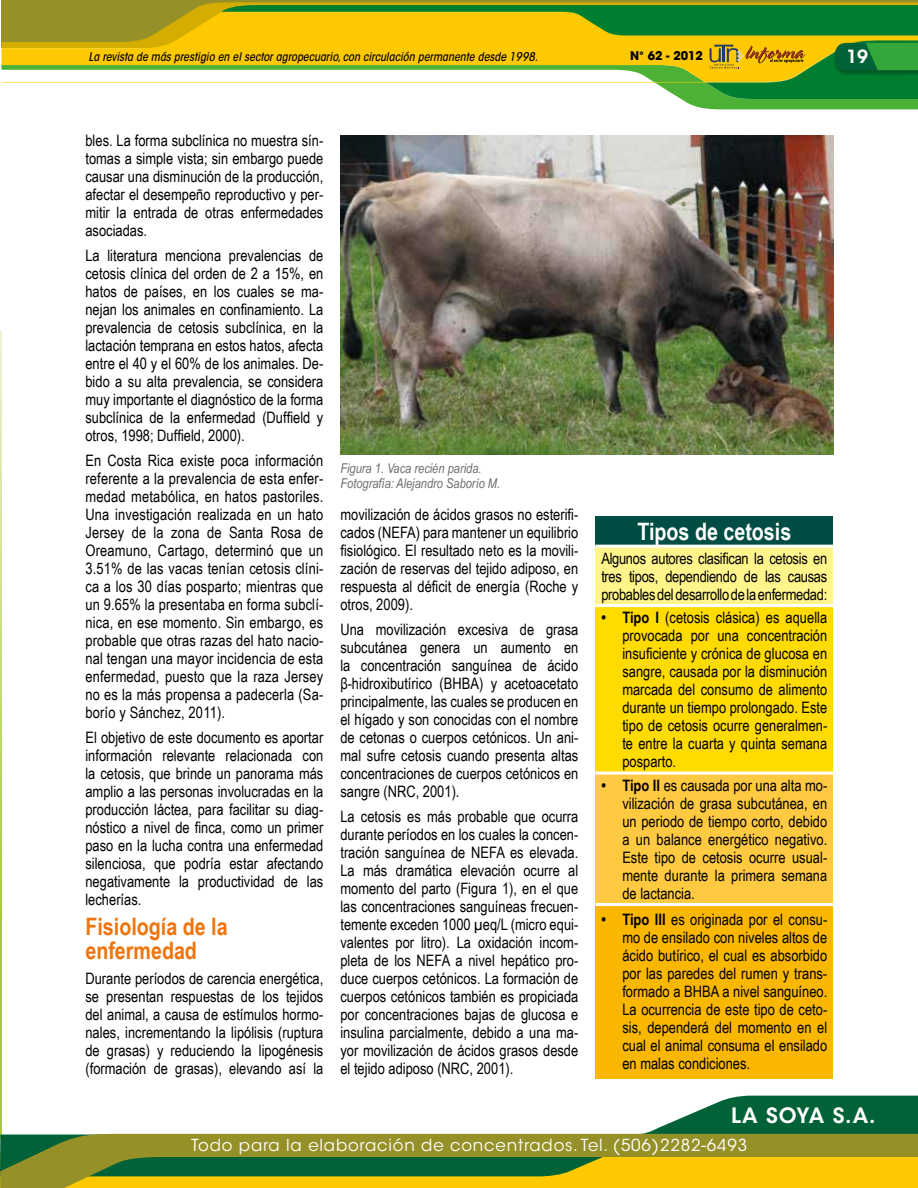
<style>
.page{position:relative;width:918px;height:1188px;background:#fff}
.page>*{position:absolute;margin:0;border:0;box-sizing:border-box;transform-origin:0 0}
.t1{font:700 24px/24px "Arial Narrow";color:#ef740b}
.t2{font:700 24px "Arial Narrow";color:#fff}
.t3{font:600 21px "ITC Avant Garde Std";letter-spacing:.02em;color:#fff}
.t4{font:600 18.15px "ITC Avant Garde Std";color:#fff}
.t5{font:16.5px "ITC Avant Garde Std";letter-spacing:.05em;color:#fff}
.t6{font:15.75px/18px "Arial Narrow";color:#000;text-align:justify}
.t7{font:italic 13.5px/15px "Arial Narrow";color:#6a6c6c}
.t8{font:italic 500 condensed 12px "ITC Avant Garde Std";color:#000}
.t9{font:700 12px "ITC Avant Garde Std";color:#000}
.s1{font-weight:700}
</style>
<div class="page">
<hr style="left:0;top:331px;width:2px;height:807px;background:#a7ca3b">
<div style="left:595px;top:517px;width:238px;height:29px;background:#004d44"></div>
<div style="left:595px;top:546px;width:238px;height:60px;background:#fff58a"></div>
<div style="left:595px;top:606px;width:238px;height:167px;background:#ffdb00"></div>
<div style="left:595px;top:773px;width:238px;height:132px;background:#ffca41"></div>
<div style="left:595px;top:905px;width:238px;height:173px;background:#fab700"></div>
<hr style="left:595px;top:545px;width:238px;height:3px;background:#fff">
<hr style="left:595px;top:604px;width:238px;height:3px;background:#fff">
<hr style="left:595px;top:772px;width:238px;height:3px;background:#fff">
<hr style="left:595px;top:903px;width:238px;height:3px;background:#fff">
<img style="left:340px;top:135px;width:493px;height:320px">
<svg style="left:107px;top:1096px;width:811px;height:38px"></svg>
<svg style="left:0;top:1134px;width:918px;height:54px;background:#97991e"></svg>
<div style="left:2px;top:0;width:916px;height:48px;background:#959128"></div>
<svg style="left:2px;top:2px;width:916px;height:107px"></svg>
<p class="t8" style="left:89px;top:50px;width:451px">La revista de más prestigio en el sector agropecuario, con circulación permanente desde 1998.</p>
<p class="t9" style="left:630px;top:47px;width:74px">N° 62 - 2012</p>
<p class="t4" style="left:846px;top:45px;width:23px">19</p>
<p class="t6" style="left:85px;top:131px;width:239px">bles. La forma subclínica no muestra sín&shy;tomas a simple vista; sin embargo puede causar una disminución de la producción, afectar el desempeño reproductivo y per&shy;mitir la entrada de otras enfermedades asociadas.</p>
<p class="t6" style="left:85px;top:246px;width:239px">La literatura menciona prevalencias de cetosis clínica del orden de 2 a 15%, en hatos de países, en los cuales se ma&shy;nejan los animales en confinamiento. La prevalencia de cetosis subclínica, en la lactación temprana en estos hatos, afecta entre el 40 y el 60% de los animales. De&shy;bido a su alta prevalencia, se considera muy importante el diagnóstico de la forma subclínica de la enfermedad (Duffield y otros, 1998; Duffield, 2000).</p>
<p class="t6" style="left:85px;top:451px;width:239px">En Costa Rica existe poca información referente a la prevalencia de esta enfer&shy;medad metabólica, en hatos pastoriles.<br>Una investigación realizada en un hato Jersey de la zona de Santa Rosa de Oreamuno, Cartago, determinó que un 3.51% de las vacas tenían cetosis clíni&shy;ca a los 30 días posparto; mientras que un 9.65% la presentaba en forma subclí&shy;nica, en ese momento. Sin embargo, es probable que otras razas del hato nacio&shy;nal tengan una mayor incidencia de esta enfermedad, puesto que la raza Jersey no es la más propensa a padecerla (Sa&shy;borío y Sánchez, 2011).</p>
<p class="t6" style="left:85px;top:728px;width:239px">El objetivo de este documento es aportar información relevante relacionada con la cetosis, que brinde un panorama más amplio a las personas involucradas en la producción láctea, para facilitar su diag&shy;nóstico a nivel de finca, como un primer paso en la lucha contra una enfermedad silenciosa, que podría estar afectando negativamente la productividad de las lecherías.</p>
<h1 class="t1" style="left:85px;top:914px;width:144px">Fisiología de la enfermedad</h1>
<p class="t6" style="left:85px;top:969px;width:239px">Durante períodos de carencia energética, se presentan respuestas de los tejidos del animal, a causa de estímulos hormo&shy;nales, incrementando la lipólisis (ruptura de grasas) y reduciendo la lipogénesis (formación de grasas), elevando así la</p>
<p class="t7" style="left:340px;top:461px;width:161px">Figura 1. Vaca recién parida.<br>Fotografía: Alejandro Saborío M.</p>
<p class="t6" style="left:340px;top:505px;width:239px">movilización de ácidos grasos no esterifi&shy;cados (NEFA) para mantener un equilibrio fisiológico. El resultado neto es la movili&shy;zación de reservas del tejido adiposo, en respuesta al déficit de energía (Roche y otros, 2009).</p>
<p class="t6" style="left:340px;top:620px;width:239px">Una movilización excesiva de grasa subcutánea genera un aumento en la concentración sanguínea de ácido β-hidroxibutírico (BHBA) y acetoacetato principalmente, las cuales se producen en el hígado y son conocidas con el nombre de cetonas o cuerpos cetónicos. Un ani&shy;mal sufre cetosis cuando presenta altas concentraciones de cuerpos cetónicos en sangre (NRC, 2001).</p>
<p class="t6" style="left:340px;top:807px;width:239px">La cetosis es más probable que ocurra durante períodos en los cuales la concen&shy;tración sanguínea de NEFA es elevada.<br>La más dramática elevación ocurre al momento del parto (Figura 1), en el que las concentraciones sanguíneas frecuen&shy;temente exceden 1000 µeq/L (micro equi&shy;valentes por litro). La oxidación incom&shy;pleta de los NEFA a nivel hepático pro&shy;duce cuerpos cetónicos. La formación de cuerpos cetónicos también es propiciada por concentraciones bajas de glucosa e insulina parcialmente, debido a una ma&shy;yor movilización de ácidos grasos desde el tejido adiposo (NRC, 2001).</p>
<h1 class="t2" style="left:637px;top:514px;width:155px">Tipos de cetosis</h1>
<p class="t6" style="left:601px;top:548px;width:227px">Algunos autores clasifican la cetosis en tres tipos, dependiendo de las causas probables del desarrollo de la enfermedad:</p>
<p class="t6" style="left:622px;top:608px;width:206px;text-indent:-21px"><span class="s1">• Tipo I</span> (cetosis clásica) es aquella provocada por una concentración insuficiente y crónica de glucosa en sangre, causada por la disminución marcada del consumo de alimento durante un tiempo prolongado. Este tipo de cetosis ocurre generalmen&shy;te entre la cuarta y quinta semana posparto.</p>
<p class="t6" style="left:622px;top:775px;width:206px;text-indent:-21px"><span class="s1">• Tipo II</span> es causada por una alta mo&shy;vilización de grasa subcutánea, en un periodo de tiempo corto, debido a un balance energético negativo.<br>Este tipo de cetosis ocurre usual&shy;mente durante la primera semana de lactancia.</p>
<p class="t6" style="left:622px;top:910px;width:206px;text-indent:-21px"><span class="s1">• Tipo III</span> es originada por el consu&shy;mo de ensilado con niveles altos de ácido butírico, el cual es absorbido por las paredes del rumen y trans&shy;formado a BHBA a nivel sanguíneo.<br>La ocurrencia de este tipo de ceto&shy;sis, dependerá del momento en el cual el animal consuma el ensilado en malas condiciones.</p>
<h2 class="t3" style="left:731px;top:1102px;width:146px">LA SOYA S.A.</h2>
<p class="t5" style="left:191px;top:1135px;width:558px">Todo para la elaboración de concentrados. Tel. (506)2282-6493</p>
</div>
